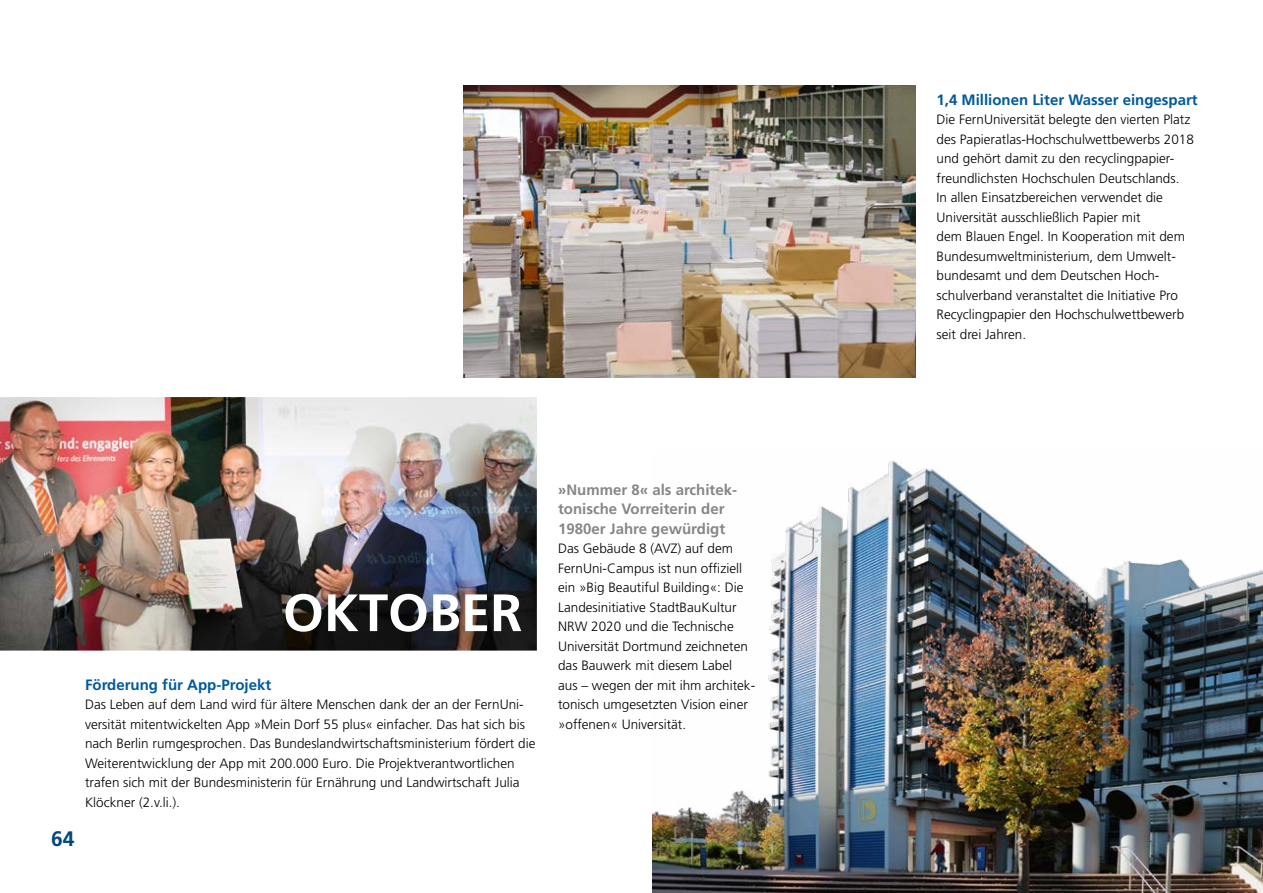
<style>
.page{position:relative;width:1263px;height:893px;background:#fff}
.page>*{position:absolute;margin:0;border:0;box-sizing:border-box;transform-origin:0 0}
.t1{font:700 21px "Frutiger";color:#00477b}
.Artikel_h3_small{font:700 15px/19.5px "Frutiger";color:#878787}
.Artikel_h3_small-2{font:700 15px "Frutiger";color:#005a9b}
.Artikel_p{font:300 13.5px/19.5px "Frutiger";color:#000}
</style>
<div class="page">
<img style="left:653px;top:460px;width:610px;height:433px">
<img style="left:0;top:397px;width:537px;height:254px">
<img style="left:463px;top:85px;width:452px;height:293px">
<h1 class="t1" style="left:51px;top:826px;width:25px">64</h1>
<h3 class="Artikel_h3_small-2" style="left:85px;top:676px;width:188px">Förderung für App-Projekt</h3>
<p class="Artikel_p" style="left:85px;top:695px;width:452px">Das Leben auf dem Land wird für ältere Menschen dank der an der FernUni&shy;versität mitentwickelten App »Mein Dorf 55 plus« einfacher. Das hat sich bis nach Berlin rumgesprochen. Das Bundeslandwirtschaftsministerium fördert die Weiterentwicklung der App mit 200.000 Euro. Die Projektverantwortlichen trafen sich mit der Bundesministerin für Ernährung und Landwirtschaft Julia Klöckner (2.v.li.).</p>
<h3 class="Artikel_h3_small" style="left:558px;top:479px;width:179px">»Nummer 8« als architek&shy;tonische Vorreiterin der<br>1980er Jahre gewürdigt</h3>
<p class="Artikel_p" style="left:558px;top:539px;width:199px">Das Gebäude 8 (AVZ) auf dem<br>FernUni-Campus ist nun offiziell ein »Big Beautiful Building«: Die<br>Landesinitiative StadtBauKultur<br>NRW 2020 und die Technische<br>Universität Dortmund zeichneten das Bauwerk mit diesem Label<br>aus – wegen der mit ihm architek&shy;tonisch umgesetzten Vision einer »offenen« Universität.</p>
<h3 class="Artikel_h3_small-2" style="left:936px;top:91px;width:263px">1,4 Millionen Liter Wasser eingespart</h3>
<p class="Artikel_p" style="left:936px;top:110px;width:259px">Die FernUniversität belegte den vierten Platz des Papieratlas-Hochschulwettbewerbs 2018 und gehört damit zu den recyclingpapier&shy;freundlichsten Hochschulen Deutschlands.<br>In allen Einsatzbereichen verwendet die Universität ausschließlich Papier mit<br>dem Blauen Engel. In Kooperation mit dem Bundesumweltministerium, dem Umwelt&shy;bundesamt und dem Deutschen Hoch&shy;schulverband veranstaltet die Initiative Pro Recyclingpapier den Hochschulwettbewerb seit drei Jahren.</p>
</div>
